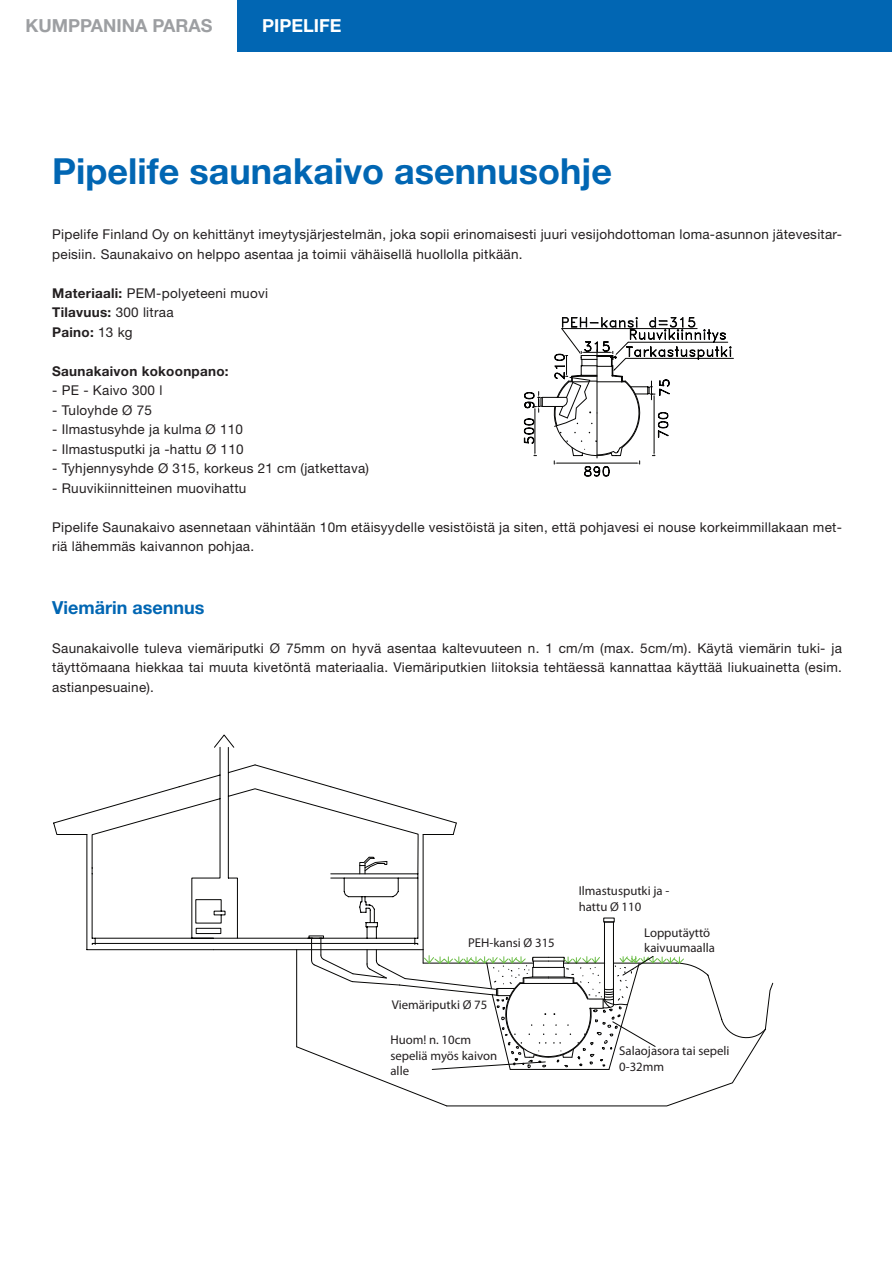
<style>
.page{position:relative;width:893px;height:1263px;background:#fff}
.page>*{position:absolute;margin:0;border:0;box-sizing:border-box;transform-origin:0 0}
.Otsikko{font:700 36px "Helvetica Neue LT Std";color:#0166b3}
.Väliotsikko{font:700 18px "Helvetica Neue LT Std";color:#0166b3}
.t1{font:700 18px "Helvetica Neue LT Std";color:#9d9fa2}
.t2{font:700 18px "Helvetica Neue LT Std";color:#fff}
.Leipis{font:13.5px/19.5px "Helvetica Neue LT Std";letter-spacing:.02em;color:#231f20}
.Leipis-2{font:700 13.5px "Helvetica Neue LT Std";letter-spacing:.02em;color:#231f20}
.t3{font:12.75px/15.3px "Myriad Pro";color:#231f20}
.s1{font-weight:700}
.s2{font-weight:400}
</style>
<div class="page">
<div style="left:237px;top:0;width:655px;height:51px;background:#0166b3"></div>
<svg style="left:523px;top:317px;width:211px;height:160px"></svg>
<svg style="left:53px;top:734px;width:721px;height:294px"></svg>
<svg style="left:213px;top:856px;width:553px;height:251px"></svg>
<p class="t1" style="left:26px;top:15px;width:189px">KUMPPANINA PARAS</p>
<p class="t2" style="left:262px;top:15px;width:81px">PIPELIFE</p>
<p class="Otsikko" style="left:52px;top:148px;width:561px">Pipelife saunakaivo asennusohje</p>
<p class="Leipis" style="left:52px;top:224px;width:791px">Pipelife Finland Oy on kehittänyt imeytysjärjestelmän, joka sopii erinomaisesti juuri vesijohdottoman loma-asunnon jätevesitar&shy;peisiin. Saunakaivo on helppo asentaa ja toimii vähäisellä huollolla pitkään.</p>
<p class="Leipis" style="left:52px;top:283px;width:217px"><span class="s1">Materiaali:</span> PEM-polyeteeni muovi</p>
<p class="Leipis-2" style="left:52px;top:304px;width:123px">Tilavuus: <span class="s2">300 litraa</span></p>
<p class="Leipis-2" style="left:52px;top:323px;width:82px">Paino: <span class="s2">13 kg</span></p>
<p class="Leipis-2" style="left:52px;top:362px;width:178px">Saunakaivon kokoonpano:</p>
<p class="Leipis" style="left:52px;top:380px;width:112px">- PE - Kaivo 300 l</p>
<p class="Leipis" style="left:52px;top:400px;width:101px">- Tuloyhde Ø 75</p>
<p class="Leipis" style="left:52px;top:419px;width:192px">- Ilmastusyhde ja kulma Ø 110</p>
<p class="Leipis" style="left:52px;top:439px;width:193px">- Ilmastusputki ja -hattu Ø 110</p>
<p class="Leipis" style="left:52px;top:458px;width:318px">- Tyhjennysyhde Ø 315, korkeus 21 cm (jatkettava)</p>
<p class="Leipis" style="left:52px;top:478px;width:196px">- Ruuvikiinnitteinen muovihattu</p>
<p class="Leipis" style="left:52px;top:517px;width:791px">Pipelife Saunakaivo asennetaan vähintään 10m etäisyydelle vesistöistä ja siten, että pohjavesi ei nouse korkeimmillakaan met&shy;riä lähemmäs kaivannon pohjaa.</p>
<p class="Väliotsikko" style="left:52px;top:596px;width:154px">Viemärin asennus</p>
<p class="Leipis" style="left:52px;top:638px;width:791px;text-align:justify">Saunakaivolle tuleva viemäriputki Ø 75mm on hyvä asentaa kaltevuuteen n. 1 cm/m (max. 5cm/m). Käytä viemärin tuki- ja täyttömaana hiekkaa tai muuta kivetöntä materiaalia. Viemäriputkien liitoksia tehtäessä kannattaa käyttää liukuainetta (esim. astianpesuaine).</p>
<p class="t3" style="left:468px;top:935px;width:88px">PEH-kansi Ø 315</p>
<p class="t3" style="left:392px;top:997px;width:97px">Viemäriputki Ø 75</p>
<p class="t3" style="left:390px;top:1032px;width:108px">Huom! n. 10cm sepeliä myös kaivon alle</p>
<p class="t3" style="left:579px;top:883px;width:92px">Ilmastusputki ja - hattu Ø 110</p>
<p class="t3" style="left:644px;top:925px;width:72px">Lopputäyttö kaivuumaalla</p>
<p class="t3" style="left:619px;top:1043px;width:112px">Salaojasora tai sepeli<br>0-32mm</p>
</div>
